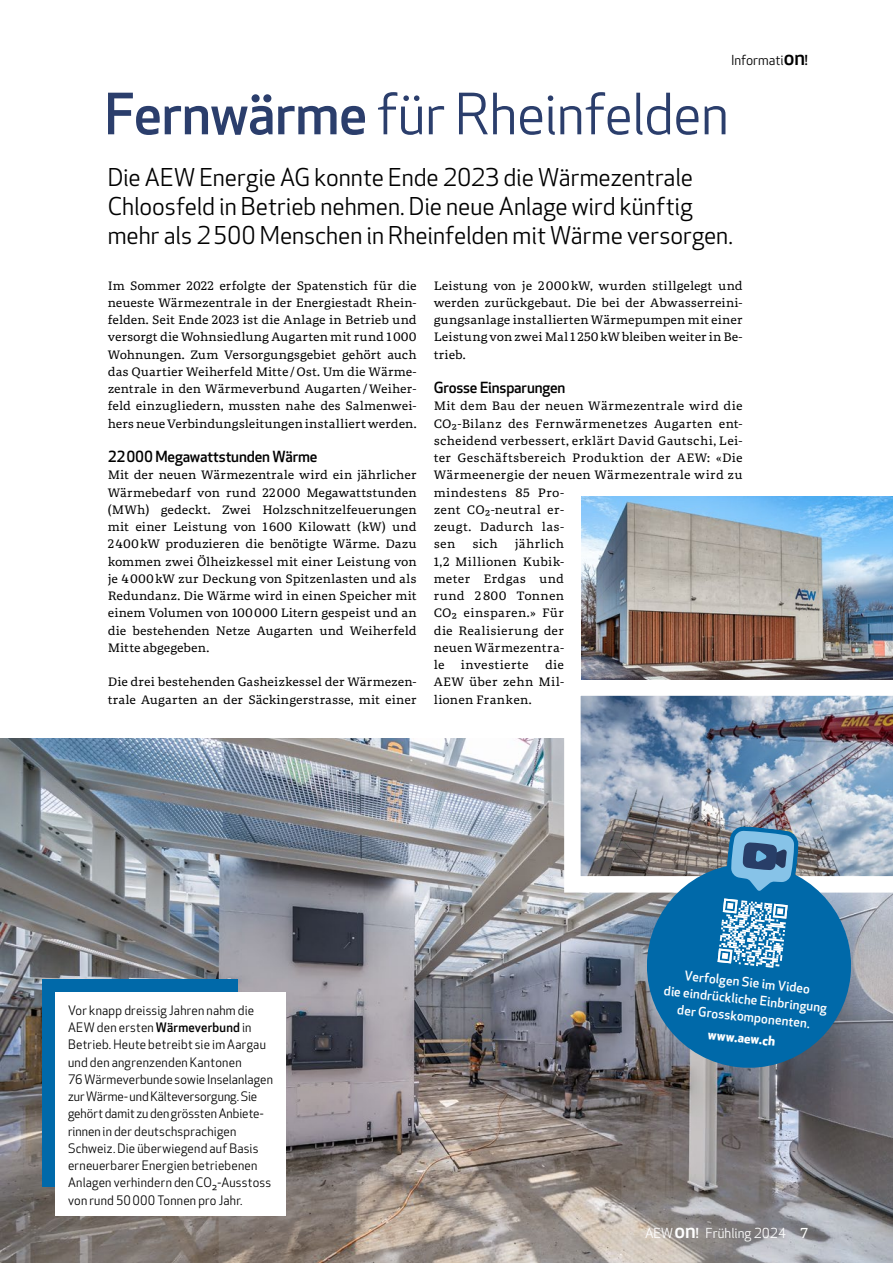
<style>
.page{position:relative;width:893px;height:1263px;background:#fff}
.page>*{position:absolute;margin:0;border:0;box-sizing:border-box;transform-origin:0 0}
.Headline_klein{font:55.5px "Apex New";letter-spacing:-.01em;color:#2b3e6c}
.Lead_gross{font:24px/28.8px "Apex New";color:#000}
.Zwischentitel{font:500 15px "Apex New";letter-spacing:-.01em;color:#000}
.Pagina_Rechts{font:13.5px "Apex New";color:#fff}
.Rubrik_Rechts{font:13.5px "Apex New";color:#000}
.Lauftext_Box{font:12.75px/17.2px "Apex New";letter-spacing:.015em;color:#000}
.Lauftext_Box-2{font:500 12.75px/17.2px "Apex New";color:#fff;text-align:center}
.Lauftext_Box-3{font:700 12.75px "Apex New";color:#fff}
.Lauftext{font:12px/17.2px "Portada Text";letter-spacing:.01em;color:#000;text-align:justify}
.s1{font-weight:500;font-size:20.25px}
.s2{font-weight:500}
.s3{font-family:"Portada Text";font-size:14.25px}
</style>
<div class="page">
<img style="left:0;top:738px;width:893px;height:525px">
<img style="left:556px;top:679px;width:337px;height:222px">
<img style="left:581px;top:497px;width:312px;height:182px">
<svg style="left:642px;top:858px;width:214px;height:215px;background:#3075a1"></svg>
<div style="left:43px;top:980px;width:195px;height:207px;background:#0069a9"></div>
<div style="left:55px;top:992px;width:231px;height:224px;background:#fff"></div>
<svg style="left:717px;top:824px;width:83px;height:144px;background:#5392bb"></svg>
<p class="Rubrik_Rechts" style="left:731px;top:53px;width:78px">Informati<span class="s1">on</span><span class="s2">!</span></p>
<p class="Headline_klein" style="left:105px;top:83px;width:626px"><span class="s2">Fernwärme</span> für Rheinfelden</p>
<p class="Lead_gross" style="left:108px;top:164px;width:627px">Die AEW Energie AG konnte Ende 2023 die Wärmezentrale<br>Chloosfeld in Betrieb nehmen. Die neue Anlage wird künftig mehr als 2 500 Menschen in Rheinfelden mit Wärme versorgen.</p>
<p class="Lauftext" style="left:108px;top:276px;width:311px">Im Sommer 2022 erfolgte der Spatenstich für die neueste Wärmezentrale in der Energiestadt Rhein&shy;felden. Seit Ende 2023 ist die Anlage in Betrieb und versorgt die Wohnsiedlung Augarten mit rund 1 000<br>Wohnungen. Zum Versorgungsgebiet gehört auch das Quartier Weiherfeld Mitte / Ost. Um die Wärme&shy;zentrale in den Wärmeverbund Augarten / Weiher&shy;feld einzugliedern, mussten nahe des Salmenwei&shy;hers neue Verbindungsleitungen installiert werden.</p>
<p class="Zwischentitel" style="left:108px;top:448px;width:211px">22 000 Megawattstunden Wärme</p>
<p class="Lauftext" style="left:108px;top:466px;width:310px">Mit der neuen Wärmezentrale wird ein jährlicher Wärmebedarf von rund 22 000 Megawattstunden (MWh) gedeckt. Zwei Holzschnitzelfeuerungen mit einer Leistung von 1 600 Kilowatt (kW) und 2 400 kW produzieren die benötigte Wärme. Dazu kommen zwei Ölheizkessel mit einer Leistung von je 4 000 kW zur Deckung von Spitzenlasten und als Redundanz. Die Wärme wird in einen Speicher mit einem Volumen von 100 000 Litern gespeist und an die bestehenden Netze Augarten und Weiherfeld Mitte abgegeben.</p>
<p class="Lauftext" style="left:108px;top:673px;width:310px">Die drei bestehenden Gasheizkessel der Wärmezen&shy;trale Augarten an der Säckingerstrasse, mit einer</p>
<p class="Lauftext" style="left:434px;top:276px;width:310px">Leistung von je 2 000 kW, wurden stillgelegt und werden zurückgebaut. Die bei der Abwasserreini&shy;gungsanlage installierten Wärmepumpen mit einer Leistung von zwei Mal 1 250 kW bleiben weiter in Be&shy;trieb.</p>
<p class="Zwischentitel" style="left:434px;top:379px;width:133px">Grosse Einsparungen</p>
<p class="Lauftext" style="left:434px;top:397px;width:310px;text-align:left">Mit dem Bau der neuen Wärmezentrale wird die CO₂-Bilanz des Fernwärmenetzes Augarten ent&shy;scheidend verbessert, erklärt David Gautschi, Lei&shy;ter Geschäftsbereich Produktion der AEW: «Die Wärmeenergie der neuen Wärmezentrale wird zu mindestens 85 Pro-<br>zent CO₂-neutral er-<br>zeugt. Dadurch las-<br>sen</p>
<p class="Lauftext" style="left:434px;top:535px;width:132px;text-indent:81px">jährlich 1,2 Millionen Kubik&shy;meter Erdgas und rund 2 800 Tonnen CO₂ einsparen.» Für die Realisierung der neuen Wärmezentra&shy;le</p>
<p class="Lauftext" style="left:472px;top:535px;width:27px">sich</p>
<p class="Lauftext" style="left:434px;top:656px;width:132px;text-indent:111px">die AEW über zehn Mil&shy;lionen Franken.</p>
<p class="Lauftext" style="left:461px;top:656px;width:69px">investierte</p>
<p class="Lauftext_Box" style="left:68px;top:1002px;width:206px">Vor knapp dreissig Jahren nahm die AEW den ersten <span class="s2">Wärmeverbund</span> in Betrieb. Heute betreibt sie im Aargau und den angrenzenden Kantonen<br>76 Wärmeverbunde sowie Inselanlagen zur Wärme- und Kälteversorgung. Sie gehört damit zu den grössten Anbiete&shy;rinnen in der deutschsprachigen Schweiz. Die überwiegend auf Basis erneuerbarer Energien betriebenen Anlagen verhindern den CO2-Ausstoss von rund 50 000 Tonnen pro Jahr.</p>
<p class="Lauftext_Box-2" style="left:667px;top:965px;width:165px;rotate:6deg">Verfolgen Sie im Video<br>die eindrückliche Einbringung der Grosskomponenten.</p>
<p class="Lauftext_Box-3" style="left:709px;top:1027px;width:69px;rotate:6deg">www.aew.ch</p>
<p class="Pagina_Rechts" style="left:645px;top:1226px;width:164px">AEW <span class="s1">on</span><span class="s2">!</span> Frühling 2024 <span class="s3">7</span></p>
</div>
